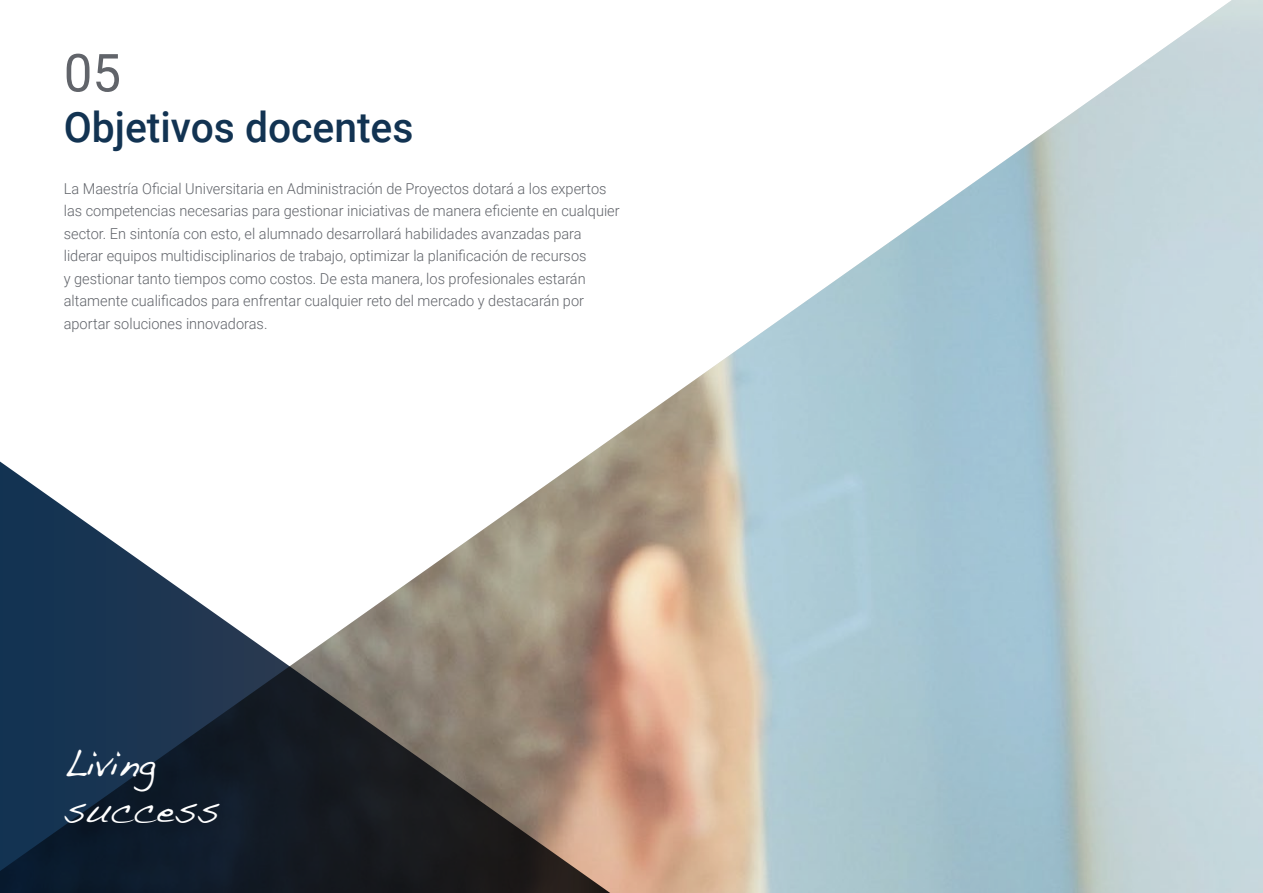
<style>
.page{position:relative;width:1263px;height:893px;background:#fff}
.page>*{position:absolute;margin:0;border:0;box-sizing:border-box;transform-origin:0 0}
.t1{font:52.5px "Roboto";color:#61646a}
.t2{font:500 42px "Roboto";color:#123352}
.t3{font:37.5px/46px "Handwriting Dakota";color:#fff}
.t4{font:300 15px/22.5px "Roboto";color:#61646a}
</style>
<div class="page">
<img style="left:601px;top:0;width:662px;height:893px">
<svg style="left:0;top:446px;width:640px;height:447px"></svg>
<h1 class="t1" style="left:64px;top:36px;width:59px">05</h1>
<h2 class="t2" style="left:64px;top:98px;width:351px">Objetivos docentes</h2>
<p class="t4" style="left:64px;top:177px;width:557px">La Maestría Oficial Universitaria en Administración de Proyectos dotará a los expertos las competencias necesarias para gestionar iniciativas de manera eficiente en cualquier sector. En sintonía con esto, el alumnado desarrollará habilidades avanzadas para liderar equipos multidisciplinarios de trabajo, optimizar la planificación de recursos<br>y gestionar tanto tiempos como costos. De esta manera, los profesionales estarán altamente cualificados para enfrentar cualquier reto del mercado y destacarán por aportar soluciones innovadoras.</p>
<h3 class="t3" style="left:64px;top:740px;width:157px">Living success</h3>
</div>
